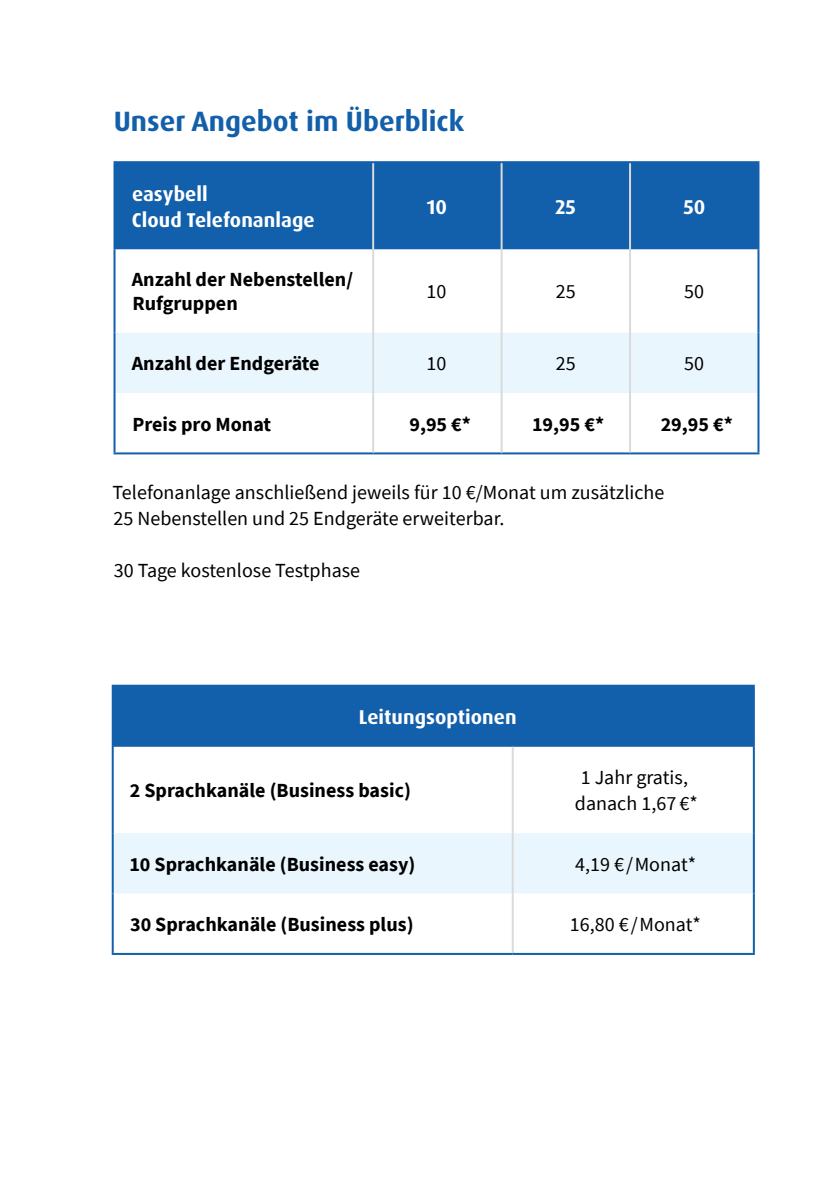
<style>
.page{position:relative;width:840px;height:1191px;background:#fff}
.page>*{position:absolute;margin:0;border:0;box-sizing:border-box;transform-origin:0 0}
.t1{font:700 28px "Dax OT";color:#125fab}
.t2{font:20px/26px "Source Sans Pro";color:#000}
.t3{font:700 20px/24px "Source Sans Pro";color:#000}
.t4{font:700 20px/26px "Dax OT";letter-spacing:.005em;color:#fff}
</style>
<div class="page">
<div style="left:115px;top:163px;width:642px;height:86px;background:#125fab"></div>
<div style="left:115px;top:333px;width:642px;height:60px;background:#eaf6fe"></div>
<hr style="left:113px;top:161px;width:260px;height:2px;background:#125fab">
<hr style="left:373px;top:161px;width:128px;height:2px;background:#125fab">
<hr style="left:501px;top:161px;width:128px;height:2px;background:#125fab">
<hr style="left:629px;top:161px;width:130px;height:2px;background:#125fab">
<hr style="left:113px;top:452px;width:260px;height:2px;background:#125fab">
<hr style="left:373px;top:452px;width:128px;height:2px;background:#125fab">
<hr style="left:501px;top:452px;width:128px;height:2px;background:#125fab">
<hr style="left:629px;top:452px;width:130px;height:2px;background:#125fab">
<hr style="left:372px;top:249px;width:2px;height:84px;background:#d9dada">
<hr style="left:372px;top:333px;width:2px;height:60px;background:#d9dada">
<hr style="left:372px;top:393px;width:2px;height:59px;background:#d9dada">
<hr style="left:372px;top:163px;width:2px;height:86px;background:#d9dada">
<hr style="left:500px;top:163px;width:2px;height:86px;background:#d9dada">
<hr style="left:500px;top:249px;width:2px;height:84px;background:#d9dada">
<hr style="left:500px;top:333px;width:2px;height:60px;background:#d9dada">
<hr style="left:500px;top:393px;width:2px;height:59px;background:#d9dada">
<hr style="left:628px;top:249px;width:2px;height:84px;background:#d9dada">
<hr style="left:628px;top:333px;width:2px;height:60px;background:#d9dada">
<hr style="left:628px;top:393px;width:2px;height:59px;background:#d9dada">
<hr style="left:628px;top:163px;width:2px;height:86px;background:#d9dada">
<hr style="left:757px;top:163px;width:2px;height:86px;background:#125fab">
<hr style="left:757px;top:249px;width:2px;height:84px;background:#125fab">
<hr style="left:757px;top:333px;width:2px;height:60px;background:#125fab">
<hr style="left:757px;top:393px;width:2px;height:59px;background:#125fab">
<hr style="left:113px;top:163px;width:2px;height:86px;background:#125fab">
<hr style="left:113px;top:249px;width:2px;height:84px;background:#125fab">
<hr style="left:113px;top:333px;width:2px;height:60px;background:#125fab">
<hr style="left:113px;top:393px;width:2px;height:59px;background:#125fab">
<div style="left:113px;top:685px;width:640px;height:62px;background:#125fab"></div>
<svg style="left:114px;top:747px;width:638px;height:206px"></svg>
<div style="left:114px;top:833px;width:638px;height:60px;background:#eaf6fe"></div>
<hr style="left:112px;top:684px;width:400px;height:2px;background:#125fab">
<hr style="left:512px;top:684px;width:242px;height:2px;background:#125fab">
<hr style="left:511px;top:747px;width:2px;height:86px;background:#d9dada">
<hr style="left:511px;top:833px;width:2px;height:60px;background:#d9dada">
<hr style="left:511px;top:893px;width:2px;height:60px;background:#d9dada">
<hr style="left:752px;top:686px;width:2px;height:61px;background:#125fab">
<hr style="left:752px;top:747px;width:2px;height:86px;background:#125fab">
<hr style="left:752px;top:833px;width:2px;height:60px;background:#125fab">
<hr style="left:752px;top:893px;width:2px;height:60px;background:#125fab">
<hr style="left:112px;top:686px;width:2px;height:61px;background:#125fab">
<hr style="left:112px;top:747px;width:2px;height:86px;background:#125fab">
<hr style="left:112px;top:833px;width:2px;height:60px;background:#125fab">
<hr style="left:112px;top:893px;width:2px;height:60px;background:#125fab">
<hr style="left:112px;top:953px;width:400px;height:2px;background:#125fab">
<hr style="left:512px;top:953px;width:242px;height:2px;background:#125fab">
<h1 class="t1" style="left:114px;top:103px;width:352px">Unser Angebot im Überblick</h1>
<p class="t4" style="left:132px;top:181px;width:184px">easybell<br>Cloud Telefonanlage</p>
<p class="t3" style="left:132px;top:267px;width:223px">Anzahl der Nebenstellen/<br>Rufgruppen</p>
<p class="t4" style="left:426px;top:194px;width:22px">10</p>
<p class="t4" style="left:555px;top:194px;width:22px">25</p>
<p class="t4" style="left:683px;top:194px;width:23px">50</p>
<p class="t2" style="left:426px;top:278px;width:21px">10</p>
<p class="t2" style="left:555px;top:278px;width:21px">25</p>
<p class="t2" style="left:683px;top:278px;width:21px">50</p>
<p class="t3" style="left:132px;top:351px;width:189px">Anzahl der Endgeräte</p>
<p class="t2" style="left:426px;top:350px;width:21px">10</p>
<p class="t2" style="left:555px;top:350px;width:21px">25</p>
<p class="t2" style="left:683px;top:350px;width:21px">50</p>
<p class="t3" style="left:132px;top:412px;width:140px">Preis pro Monat</p>
<p class="t3" style="left:409px;top:412px;width:63px">9,95 €*</p>
<p class="t3" style="left:531px;top:412px;width:74px">19,95 €*</p>
<p class="t3" style="left:660px;top:412px;width:74px">29,95 €*</p>
<p class="t2" style="left:112px;top:479px;width:553px">Telefonanlage anschließend jeweils für 10 €/Monat um zusätzliche<br>25 Nebenstellen und 25 Endgeräte erweiterbar.</p>
<p class="t2" style="left:114px;top:557px;width:248px">30 Tage kostenlose Testphase</p>
<p class="t4" style="left:358px;top:704px;width:159px">Leitungsoptionen</p>
<p class="t3" style="left:130px;top:778px;width:282px">2 Sprachkanäle (Business basic)</p>
<p class="t2" style="left:574px;top:764px;width:124px">1 Jahr gratis, danach 1,67 €*</p>
<p class="t3" style="left:129px;top:852px;width:287px">10 Sprachkanäle (Business easy)</p>
<p class="t2" style="left:575px;top:851px;width:122px">4,19 €/Monat*</p>
<p class="t3" style="left:130px;top:912px;width:285px">30 Sprachkanäle (Business plus)</p>
<p class="t2" style="left:569px;top:911px;width:132px">16,80 €/Monat*</p>
</div>
